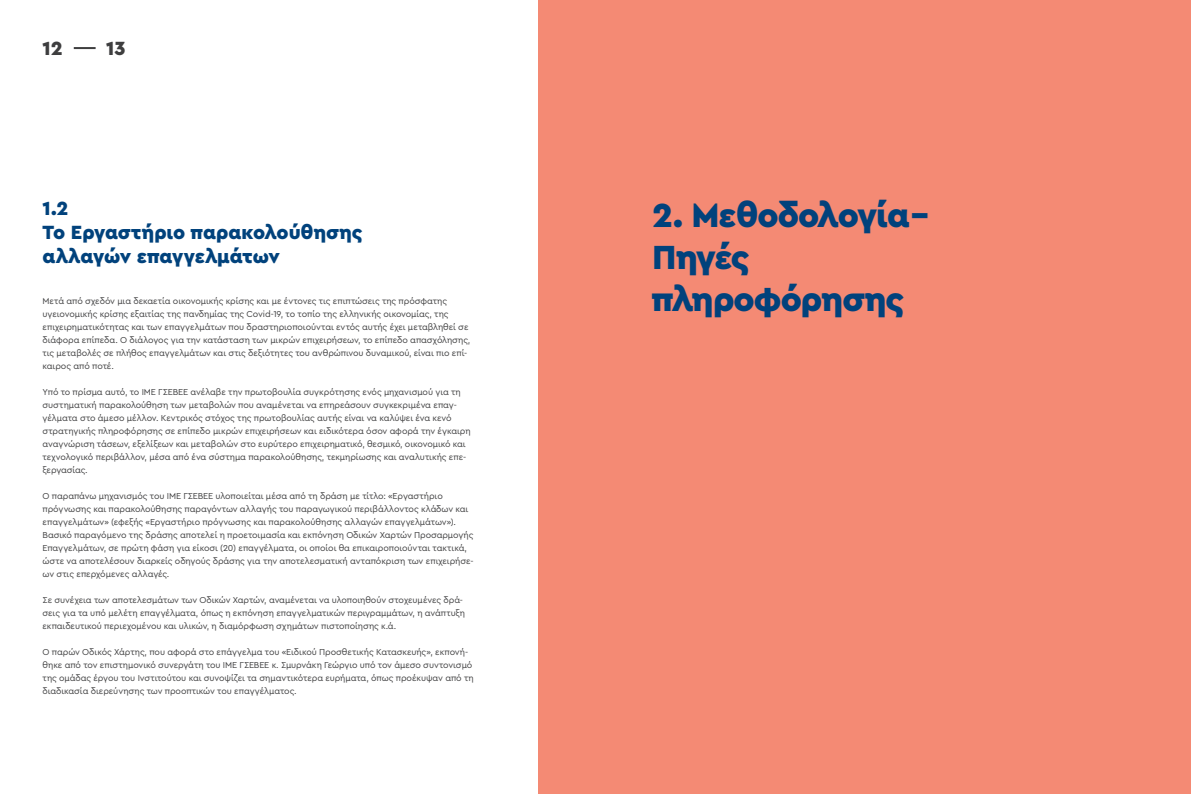
<style>
.page{position:relative;width:1191px;height:794px;background:#fff}
.page>*{position:absolute;margin:0;border:0;box-sizing:border-box;transform-origin:0 0}
.t1{font:900 35px/42px "Cera Pro";letter-spacing:-.025em;color:#01427c}
.t2{font:900 20px/24px "Cera Pro";color:#01427c}
.t3{font:900 20px "Cera Pro";color:#3e3e3f}
.t4{font:9px/13px "Cera Pro";letter-spacing:-.01em;color:#3e3e3f}
</style>
<div class="page">
<hr style="left:74px;top:47px;width:22px;height:2px;background:#3e3e3f">
<div style="left:539px;top:0;width:652px;height:794px;background:#f48a74"></div>
<h2 class="t3" style="left:43px;top:35px;width:22px">12</h2>
<h2 class="t3" style="left:106px;top:35px;width:21px">13</h2>
<p class="t2" style="left:43px;top:195px;width:321px">1.2<br>Το Εργαστήριο παρακολούθησης αλλαγών επαγγελμάτων</p>
<p class="t4" style="left:43px;top:294px;width:429px">Μετά από σχεδόν μια δεκαετία οικονομικής κρίσης και με έντονες τις επιπτώσεις της πρόσφατης υγειονομικής κρίσης εξαιτίας της πανδημίας της Covid-19, το τοπίο της ελληνικής οικονομίας, της επιχειρηματικότητας και των επαγγελμάτων που δραστηριοποιούνται εντός αυτής έχει μεταβληθεί σε διάφορα επίπεδα. Ο διάλογος για την κατάσταση των μικρών επιχειρήσεων, το επίπεδο απασχόλησης, τις μεταβολές σε πλήθος επαγγελμάτων και στις δεξιότητες του ανθρώπινου δυναμικού, είναι πιο επί&shy;καιρος από ποτέ.</p>
<p class="t4" style="left:43px;top:385px;width:429px">Υπό το πρίσμα αυτό, το ΙΜΕ ΓΣΕΒΕΕ ανέλαβε την πρωτοβουλία συγκρότησης ενός μηχανισμού για τη συστηματική παρακολούθηση των μεταβολών που αναμένεται να επηρεάσουν συγκεκριμένα επαγ&shy;γέλματα στο άμεσο μέλλον. Κεντρικός στόχος της πρωτοβουλίας αυτής είναι να καλύψει ένα κενό στρατηγικής πληροφόρησης σε επίπεδο μικρών επιχειρήσεων και ειδικότερα όσον αφορά την έγκαιρη αναγνώριση τάσεων, εξελίξεων και μεταβολών στο ευρύτερο επιχειρηματικό, θεσμικό, οικονομικό και τεχνολογικό περιβάλλον, μέσα από ένα σύστημα παρακολούθησης, τεκμηρίωσης και αναλυτικής επε&shy;ξεργασίας.</p>
<p class="t4" style="left:43px;top:489px;width:432px">Ο παραπάνω μηχανισμός του ΙΜΕ ΓΣΕΒΕΕ υλοποιείται μέσα από τη δράση με τίτλο: «Εργαστήριο πρόγνωσης και παρακολούθησης παραγόντων αλλαγής του παραγωγικού περιβάλλοντος κλάδων και επαγγελμάτων» (εφεξής «Εργαστήριο πρόγνωσης και παρακολούθησης αλλαγών επαγγελμάτων»).<br>Βασικό παραγόμενο της δράσης αποτελεί η προετοιμασία και εκπόνηση Οδικών Χαρτών Προσαρμογής Επαγγελμάτων, σε πρώτη φάση για είκοσι (20) επαγγέλματα, οι οποίοι θα επικαιροποιούνται τακτικά, ώστε να αποτελέσουν διαρκείς οδηγούς δράσης για την αποτελεσματική ανταπόκριση των επιχειρήσε&shy;ων στις επερχόμενες αλλαγές.</p>
<p class="t4" style="left:43px;top:593px;width:424px">Σε συνέχεια των αποτελεσμάτων των Οδικών Χαρτών, αναμένεται να υλοποιηθούν στοχευμένες δρά&shy;σεις για τα υπό μελέτη επαγγέλματα, όπως η εκπόνηση επαγγελματικών περιγραμμάτων, η ανάπτυξη εκπαιδευτικού περιεχομένου και υλικών, η διαμόρφωση σχημάτων πιστοποίησης κ.ά.</p>
<p class="t4" style="left:43px;top:645px;width:433px">Ο παρών Οδικός Χάρτης, που αφορά στο επάγγελμα του «Ειδικού Προσθετικής Κατασκευής», εκπονή&shy;θηκε από τον επιστημονικό συνεργάτη του ΙΜΕ ΓΣΕΒΕΕ κ. Σμυρνάκη Γεώργιο υπό τον άμεσο συντονισμό της ομάδας έργου του Ινστιτούτου και συνοψίζει τα σημαντικότερα ευρήματα, όπως προέκυψαν από τη διαδικασία διερεύνησης των προοπτικών του επαγγέλματος.</p>
<p class="t1" style="left:652px;top:193px;width:276px">2. Μεθοδολογία–</p>
<p class="t1" style="left:652px;top:235px;width:253px">Πηγές πληροφόρησης</p>
</div>
